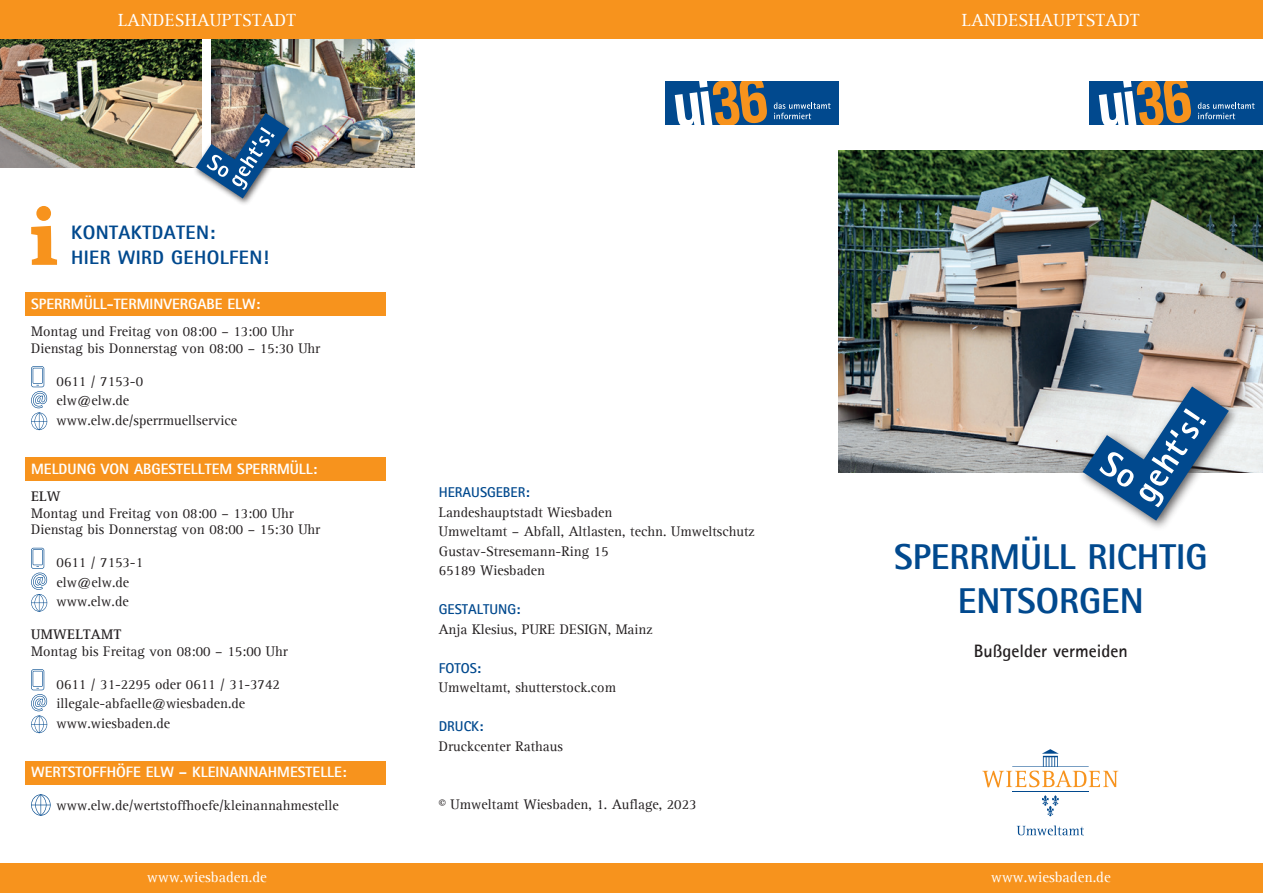
<style>
.page{position:relative;width:1263px;height:893px;background:#fff}
.page>*{position:absolute;margin:0;border:0;box-sizing:border-box;transform-origin:0 0}
.t1{font:800 36px/44.4px "Rotis Sans Serif";color:#01498e;text-align:center}
.t2{font:800 19.5px/25.5px "Rotis Sans Serif";letter-spacing:.02em;color:#01498e}
.t3{font:18px "Rotis Serif";letter-spacing:.02em;color:#fff}
.t4{font:700 18px "Rotis Sans Serif";color:#231f20}
.t5{font:800 15px "Rotis Sans Serif";color:#fff}
.t6{font:15px "Rotis Serif";color:#fff}
.t7{font:14.25px/19.5px "Rotis Serif";color:#231f20}
.t8{font:700 14.25px "Rotis Sans Serif";color:#01498e}
.t9{font:700 14.25px "Rotis Serif";letter-spacing:.02em;color:#231f20}
</style>
<div class="page">
<img style="left:0;top:38px;width:202px;height:130px">
<img style="left:212px;top:38px;width:202px;height:130px">
<img style="left:838px;top:150px;width:425px;height:323px">
<div style="left:0;top:0;width:1263px;height:38px;background:#f7931d"></div>
<svg style="left:1017px;top:825px;width:67px;height:10px"></svg>
<hr style="left:1012px;top:791px;width:77px;height:1px;background:#01498e">
<svg style="left:982px;top:749px;width:136px;height:38px"></svg>
<svg style="left:1042px;top:795px;width:17px;height:21px"></svg>
<div style="left:0;top:863px;width:1263px;height:30px;background:#f7931d"></div>
<div style="left:1090px;top:81px;width:173px;height:44px;background:#01498e"></div>
<svg style="left:1099px;top:81px;width:92px;height:44px"></svg>
<svg style="left:1198px;top:102px;width:56px;height:17px"></svg>
<div style="left:666px;top:81px;width:173px;height:44px;background:#01498e"></div>
<svg style="left:675px;top:81px;width:92px;height:44px"></svg>
<svg style="left:774px;top:102px;width:57px;height:17px"></svg>
<div style="left:26px;top:292px;width:360px;height:24px;background:#f7931d"></div>
<div style="left:26px;top:457px;width:360px;height:23px;background:#f7931d"></div>
<div style="left:26px;top:761px;width:360px;height:23px;background:#f7931d"></div>
<svg style="left:31px;top:366px;width:16px;height:64px"></svg>
<svg style="left:31px;top:548px;width:16px;height:64px"></svg>
<svg style="left:31px;top:669px;width:16px;height:64px"></svg>
<svg style="left:31px;top:794px;width:20px;height:22px"></svg>
<svg style="left:31px;top:206px;width:26px;height:59px"></svg>
<div style="left:1077px;top:381px;width:163px;height:151px;background:#231f20;opacity:.75"></div>
<svg style="left:1082px;top:386px;width:147px;height:135px"></svg>
<div style="left:192px;top:109px;width:104px;height:97px;background:#231f20;opacity:.75"></div>
<img style="left:196px;top:113px;width:93px;height:85px">
<p class="t3" style="left:118px;top:13px;width:179px">LANDESHAUPTSTADT</p>
<h2 class="t2" style="left:71px;top:221px;width:199px">KONTAKTDATEN:<br>HIER WIRD GEHOLFEN!</h2>
<p class="t5" style="left:31px;top:298px;width:231px">SPERRMÜLL-TERMINVERGABE ELW:</p>
<p class="t7" style="left:31px;top:325px;width:291px;line-height:16.5px">Montag und Freitag von 08:00 – 13:00 Uhr<br>Dienstag bis Donnerstag von 08:00 – 15:30 Uhr</p>
<p class="t7" style="left:57px;top:373px;width:182px">0611 / 7153-0<br>elw@elw.de www.elw.de/sperrmuellservice</p>
<p class="t5" style="left:31px;top:463px;width:288px">MELDUNG VON ABGESTELLTEM SPERRMÜLL:</p>
<p class="t9" style="left:31px;top:491px;width:31px">ELW</p>
<p class="t7" style="left:31px;top:506px;width:291px;line-height:16.5px">Montag und Freitag von 08:00 – 13:00 Uhr<br>Dienstag bis Donnerstag von 08:00 – 15:30 Uhr</p>
<p class="t7" style="left:57px;top:554px;width:88px">0611 / 7153-1 elw@elw.de www.elw.de</p>
<p class="t9" style="left:31px;top:629px;width:92px">UMWELTAMT</p>
<p class="t7" style="left:31px;top:643px;width:258px">Montag bis Freitag von 08:00 – 15:00 Uhr</p>
<p class="t7" style="left:57px;top:676px;width:225px">0611 / 31-2295 oder 0611 / 31-3742 illegale-abfaelle@wiesbaden.de www.wiesbaden.de</p>
<p class="t5" style="left:31px;top:766px;width:317px">WERTSTOFFHÖFE ELW – KLEINANNAHMESTELLE:</p>
<p class="t7" style="left:57px;top:797px;width:284px">www.elw.de/wertstoffhoefe/kleinannahmestelle</p>
<p class="t6" style="left:147px;top:871px;width:121px">www.wiesbaden.de</p>
<p class="t8" style="left:439px;top:486px;width:92px">HERAUSGEBER:</p>
<p class="t7" style="left:439px;top:504px;width:317px">Landeshauptstadt Wiesbaden<br>Umweltamt – Abfall, Altlasten, techn. Umweltschutz<br>Gustav-Stresemann-Ring 15<br>65189 Wiesbaden</p>
<p class="t8" style="left:439px;top:603px;width:83px">GESTALTUNG:</p>
<p class="t7" style="left:439px;top:621px;width:215px">Anja Klesius, PURE DESIGN, Mainz</p>
<p class="t8" style="left:439px;top:662px;width:44px">FOTOS:</p>
<p class="t7" style="left:439px;top:679px;width:179px">Umweltamt, shutterstock.com</p>
<p class="t8" style="left:439px;top:720px;width:46px">DRUCK:</p>
<p class="t7" style="left:439px;top:738px;width:126px">Druckcenter Rathaus</p>
<p class="t7" style="left:439px;top:796px;width:259px">© Umweltamt Wiesbaden, 1. Auflage, 2023</p>
<p class="t3" style="left:962px;top:13px;width:179px">LANDESHAUPTSTADT</p>
<h1 class="t1" style="left:894px;top:537px;width:315px">SPERRMÜLL RICHTIG<br>ENTSORGEN</h1>
<p class="t4" style="left:974px;top:643px;width:155px">Bußgelder vermeiden</p>
<p class="t6" style="left:991px;top:871px;width:121px">www.wiesbaden.de</p>
</div>
